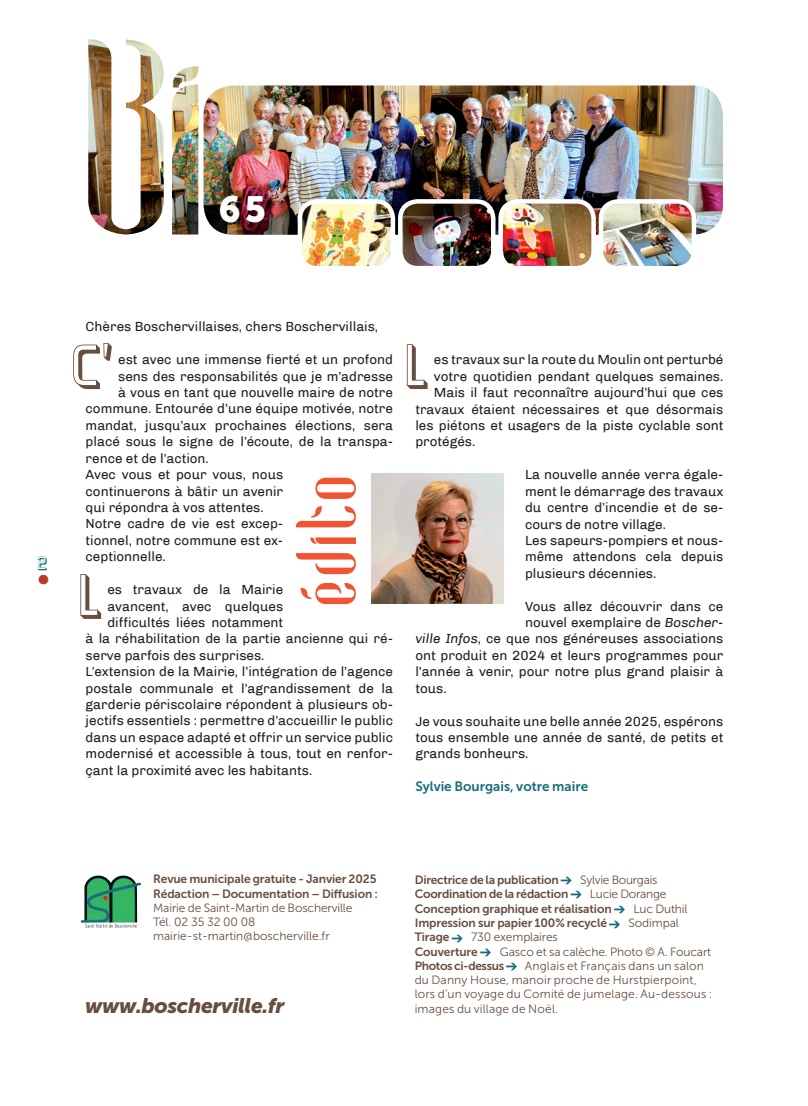
<style>
.page{position:relative;width:808px;height:1106px;background:#fff}
.page>*{position:absolute;margin:0;border:0;box-sizing:border-box;transform-origin:0 0}
.t1{font:700 68.1px "Coco";letter-spacing:.07em;color:#f05433}
.t2{font:67.5px "Forgotten Futurist Shadow";color:#674e3f}
.t3{font:36.15px "Museo Sans 900";color:#fff}
.t4{font:800 30px "Gill Sans MT Pro";color:#bb3925}
.t5{font:italic 21px "Museo Sans 900";letter-spacing:-.02em;color:#674e3f}
.t6{font:21px "Forgotten Futurist Shadow";color:#186d7b}
.t7{font:13.5px/16.4px "Chivo";color:#231f20}
.t8{font:13.5px "Museo Sans 700";color:#186d7b}
.t9{font:12px/14.2px "Museo Sans 300";color:#674e3f}
.t10{font:12px/14.2px "Museo Sans 700";letter-spacing:-.01em;color:#674e3f}
.t11{font:12px "Museo Sans 300";letter-spacing:-.02em;color:#674e3f}
.t12{font:12px "Museo Sans 700";letter-spacing:-.03em;color:#674e3f}
.s1{font-style:italic}
</style>
<div class="page">
<img style="left:371px;top:473px;width:133px;height:131px">
<img style="left:88px;top:39px;width:116px;height:196px">
<img style="left:204px;top:85px;width:519px;height:150px">
<img style="left:601px;top:201px;width:93px;height:64px">
<div style="left:599px;top:199px;width:97px;height:71px;border:4px solid #fff;border-radius:17px"></div>
<img style="left:501px;top:201px;width:93px;height:64px">
<div style="left:498px;top:199px;width:98px;height:71px;border:4px solid #fff;border-radius:17px"></div>
<img style="left:400px;top:201px;width:93px;height:64px">
<div style="left:398px;top:199px;width:97px;height:71px;border:4px solid #fff;border-radius:17px"></div>
<img style="left:300px;top:201px;width:93px;height:64px">
<div style="left:298px;top:199px;width:97px;height:71px;border:4px solid #fff;border-radius:17px"></div>
<img style="left:81px;top:875px;width:57px;height:47px">
<h3 class="t3" style="left:218px;top:189px;width:49px">65</h3>
<h3 class="t6" style="left:38px;top:554px;width:11px">2</h3>
<h3 class="t4" style="left:37px;top:556px;width:14px">.</h3>
<p class="t7" style="left:86px;top:318px;width:294px">Chères Boschervillaises, chers Boschervillais,</p>
<p class="t7" style="left:118px;top:351px;width:276px">est avec une immense fierté et un profond</p>
<p class="t7" style="left:118px;top:368px;width:276px">sens des responsabilités que je m’adresse</p>
<p class="t7" style="left:118px;top:384px;width:276px">à vous en tant que nouvelle maire de notre</p>
<p class="t7" style="left:86px;top:401px;width:309px">commune. Entourée d’une équipe motivée, notre</p>
<p class="t7" style="left:86px;top:417px;width:309px">mandat, jusqu’aux prochaines élections, sera</p>
<p class="t7" style="left:86px;top:433px;width:309px">placé sous le signe de l’écoute, de la transpa-</p>
<p class="t7" style="left:86px;top:450px;width:125px">rence et de l’action.</p>
<p class="t7" style="left:86px;top:466px;width:199px">Avec vous et pour vous, nous</p>
<p class="t7" style="left:86px;top:483px;width:199px">continuerons à bâtir un avenir</p>
<p class="t7" style="left:86px;top:499px;width:180px">qui répondra à vos attentes.</p>
<p class="t7" style="left:86px;top:515px;width:199px">Notre cadre de vie est excep-</p>
<p class="t7" style="left:86px;top:532px;width:199px">tionnel, notre commune est ex-</p>
<p class="t7" style="left:86px;top:548px;width:82px">ceptionnelle.</p>
<p class="t7" style="left:107px;top:581px;width:177px">es travaux de la Mairie</p>
<p class="t7" style="left:107px;top:597px;width:177px">avancent, avec quelques</p>
<p class="t7" style="left:107px;top:614px;width:177px">difficultés liées notamment</p>
<p class="t7" style="left:86px;top:630px;width:309px">à la réhabilitation de la partie ancienne qui ré-</p>
<p class="t7" style="left:86px;top:647px;width:180px">serve parfois des surprises.</p>
<p class="t7" style="left:86px;top:663px;width:309px">L’extension de la Mairie, l’intégration de l’agence</p>
<p class="t7" style="left:86px;top:680px;width:309px">postale communale et l’agrandissement de la</p>
<p class="t7" style="left:86px;top:696px;width:309px">garderie périscolaire répondent à plusieurs ob-</p>
<p class="t7" style="left:86px;top:712px;width:309px">jectifs essentiels : permettre d’accueillir le public</p>
<p class="t7" style="left:86px;top:729px;width:309px">dans un espace adapté et offrir un service public</p>
<p class="t7" style="left:86px;top:745px;width:309px">modernisé et accessible à tous, tout en renfor-</p>
<p class="t7" style="left:86px;top:762px;width:228px">çant la proximité avec les habitants.</p>
<h2 class="t2" style="left:71px;top:336px;width:44px">C'</h2>
<h1 class="t1" style="left:281px;top:604px;width:132px;rotate:-90deg">édito</h1>
<h2 class="t2" style="left:78px;top:566px;width:26px">L</h2>
<h2 class="t2" style="left:405px;top:336px;width:26px">L</h2>
<p class="t7" style="left:434px;top:351px;width:291px">es travaux sur la route du Moulin ont perturbé</p>
<p class="t7" style="left:434px;top:368px;width:291px">votre quotidien pendant quelques semaines.</p>
<p class="t7" style="left:434px;top:384px;width:291px">Mais il faut reconnaître aujourd’hui que ces</p>
<p class="t7" style="left:415px;top:401px;width:309px">travaux étaient nécessaires et que désormais</p>
<p class="t7" style="left:415px;top:417px;width:310px">les piétons et usagers de la piste cyclable sont</p>
<p class="t7" style="left:415px;top:433px;width:61px">protégés.</p>
<p class="t7" style="left:525px;top:466px;width:200px">La nouvelle année verra égale&shy;ment le démarrage des travaux du centre d’incendie et de se&shy;cours de notre village.<br>Les sapeurs-pompiers et nous&shy;même attendons cela depuis plusieurs décennies.</p>
<p class="t7" style="left:525px;top:598px;width:200px">Vous allez découvrir dans ce</p>
<p class="t7" style="left:525px;top:614px;width:200px">nouvel exemplaire de <span class="s1">Boscher-</span></p>
<p class="t7" style="left:415px;top:630px;width:310px"><span class="s1">ville Infos</span>, ce que nos généreuses associations</p>
<p class="t7" style="left:415px;top:647px;width:310px">ont produit en 2024 et leurs programmes pour</p>
<p class="t7" style="left:415px;top:663px;width:309px">l’année à venir, pour notre plus grand plaisir à</p>
<p class="t7" style="left:415px;top:680px;width:33px">tous.</p>
<p class="t7" style="left:415px;top:713px;width:310px;text-align:justify">Je vous souhaite une belle année 2025, espérons tous ensemble une année de santé, de petits et grands bonheurs.</p>
<p class="t8" style="left:415px;top:779px;width:174px">Sylvie Bourgais, votre maire</p>
<p class="t10" style="left:153px;top:872px;width:226px">Revue municipale gratuite - Janvier 2025<br>Rédaction – Documentation – Diffusion :</p>
<p class="t9" style="left:153px;top:900px;width:201px">Mairie de Saint-Martin de Boscherville<br>Tél. 02 35 32 00 08 mairie-st-martin@boscherville.fr</p>
<p class="t10" style="left:415px;top:872px;width:145px">Directrice de la publication</p>
<p class="t11" style="left:580px;top:873px;width:79px">Sylvie Bourgais</p>
<p class="t10" style="left:415px;top:886px;width:155px">Coordination de la rédaction</p>
<p class="t11" style="left:590px;top:887px;width:78px">Lucie Dorange</p>
<p class="t10" style="left:415px;top:901px;width:198px">Conception graphique et réalisation</p>
<p class="t9" style="left:633px;top:901px;width:56px">Luc Duthil</p>
<p class="t10" style="left:415px;top:915px;width:194px">Impression sur papier 100% recyclé</p>
<p class="t9" style="left:628px;top:916px;width:52px">Sodimpal</p>
<p class="t10" style="left:415px;top:930px;width:36px">Tirage</p>
<p class="t9" style="left:471px;top:930px;width:88px">730 exemplaires</p>
<p class="t10" style="left:415px;top:944px;width:65px">Couverture</p>
<p class="t9" style="left:500px;top:944px;width:213px">Gasco et sa calèche. Photo © A. Foucart</p>
<p class="t12" style="left:415px;top:959px;width:91px">Photos ci-dessus</p>
<p class="t9" style="left:415px;top:958px;width:299px;text-indent:110px">Anglais et Français dans un salon du Danny House, manoir proche de Hurstpierpoint, lors d’un voyage du Comité de jumelage. Au-dessous :</p>
<h3 class="t5" style="left:85px;top:993px;width:201px">www.boscherville.fr</h3>
<p class="t9" style="left:415px;top:1001px;width:145px">images du village de Noël.</p>
</div>
